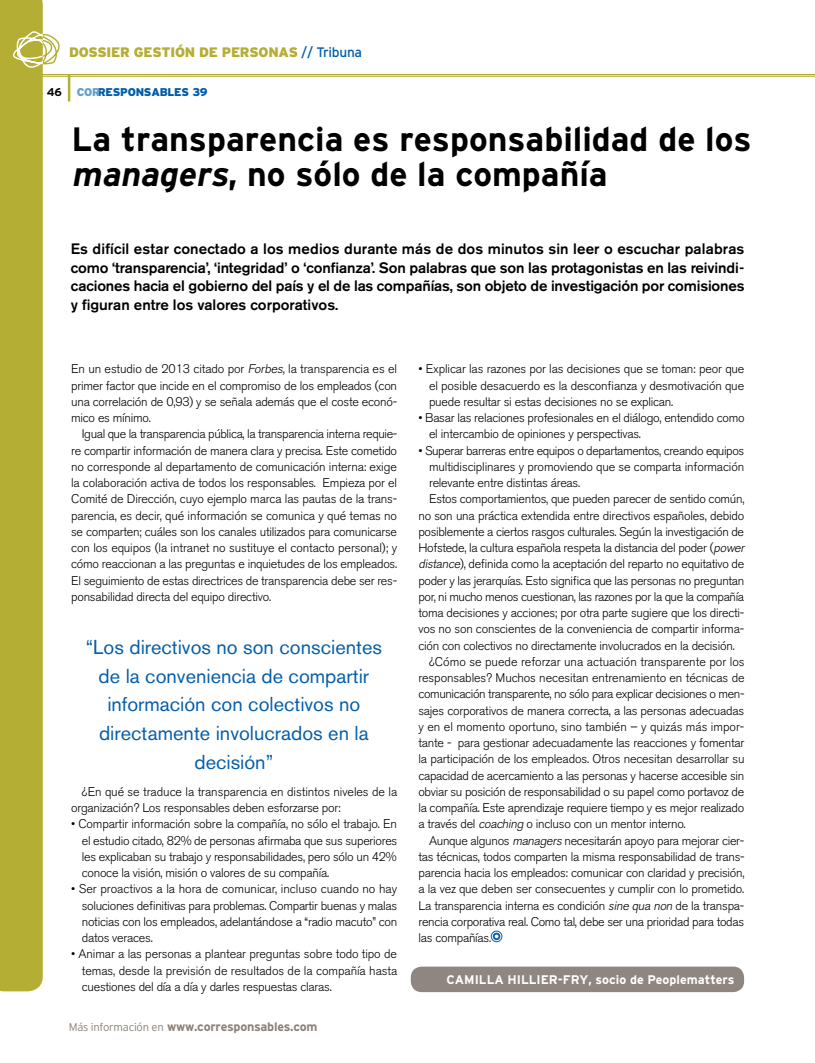
<style>
.page{position:relative;width:815px;height:1063px;background:#fff}
.page>*{position:absolute;margin:0;border:0;box-sizing:border-box;transform-origin:0 0}
.t1{font:700 33.75px/35px "Interstate";color:#000}
.t2{font:20px/28.8px "Akzidenz Grotesk BE";color:#055ea9;text-align:center}
.t3{font:500 15px/18.8px "Akzidenz Grotesk BE";color:#000;text-align:justify}
.t4{font:900 13.75px "Interstate";letter-spacing:-.02em;color:#b5ae35}
.t5{font:300 12.5px/16.2px "Akzidenz Grotesk BE";letter-spacing:-.02em;color:#000;text-align:justify}
.t6{font:700 12.5px "Interstate";letter-spacing:-.02em;color:#8d8077}
.t7{font:700 12.5px "Interstate";color:#fff}
.t8{font:900 11.25px "Interstate";letter-spacing:-.02em;color:#005daa}
.t9{font:700 11.25px "Interstate";color:#000}
.s1{font-weight:400;color:#005daa}
.s2{color:#669ecc}
.s3{font-style:italic}
.s4{font-weight:300;font-size:11.25px}
</style>
<div class="page">
<hr style="left:68px;top:74px;width:2px;height:28px;background:#b5ae35">
<hr style="left:0;top:76px;width:815px;height:1px;background:#b5ae35">
<hr style="left:0;top:74px;width:815px;height:1px;background:#b5ae35">
<div style="left:0;top:0;width:43px;height:991px;background:#b5ae35"></div>
<svg style="left:12px;top:29px;width:48px;height:40px"></svg>
<div style="left:491px;top:931px;width:11px;height:11px;border:1px solid #055ea9;border-radius:50%"></div>
<div style="left:493px;top:933px;width:7px;height:7px;border:2px solid #055ea9;border-radius:50%"></div>
<div style="left:411px;top:967px;width:333px;height:25px;background:#8f8682;border-radius:11px"></div>
<p class="t4" style="left:69px;top:44px;width:295px">DOSSIER GESTIÓN DE PERSONAS <span class="s1">// Tribuna</span></p>
<p class="t9" style="left:47px;top:86px;width:17px">46</p>
<p class="t8" style="left:77px;top:85px;width:132px"><span class="s2">COR</span>RESPONSABLES 39</p>
<p class="t1" style="left:72px;top:122px;width:682px">La transparencia es responsabilidad de los <span class="s3">managers</span>, no sólo de la compañía</p>
<p class="t3" style="left:71px;top:239px;width:675px">Es difícil estar conectado a los medios durante más de dos minutos sin leer o escuchar palabras como ‘transparencia’, ‘integridad’ o ‘confianza’. Son palabras que son las protagonistas en las reivindi&shy;caciones hacia el gobierno del país y el de las compañías, son objeto de investigación por comisiones y figuran entre los valores corporativos.</p>
<p class="t5" style="left:71px;top:361px;width:327px">En un estudio de 2013 citado por <span class="s3">Forbes,</span> la transparencia es el</p>
<p class="t5" style="left:71px;top:377px;width:327px">primer factor que incide en el compromiso de los empleados (con</p>
<p class="t5" style="left:71px;top:394px;width:327px">una correlación de 0,93) y se señala además que el coste econó-</p>
<p class="t5" style="left:71px;top:410px;width:81px">mico es mínimo.</p>
<p class="t5" style="left:82px;top:426px;width:317px">Igual que la transparencia pública, la transparencia interna requie-</p>
<p class="t5" style="left:71px;top:442px;width:327px">re compartir información de manera clara y precisa. Este cometido</p>
<p class="t5" style="left:71px;top:459px;width:327px">no corresponde al departamento de comunicación interna: exige</p>
<p class="t5" style="left:71px;top:475px;width:327px">la colaboración activa de todos los responsables. Empieza por el</p>
<p class="t5" style="left:71px;top:491px;width:328px">Comité de Dirección, cuyo ejemplo marca las pautas de la trans-</p>
<p class="t5" style="left:71px;top:507px;width:327px">parencia, es decir, qué información se comunica y qué temas no</p>
<p class="t5" style="left:71px;top:524px;width:327px">se comparten; cuáles son los canales utilizados para comunicarse</p>
<p class="t5" style="left:71px;top:540px;width:327px">con los equipos (la intranet no sustituye el contacto personal); y</p>
<p class="t5" style="left:71px;top:556px;width:327px">cómo reaccionan a las preguntas e inquietudes de los empleados.</p>
<p class="t5" style="left:71px;top:572px;width:327px">El seguimiento de estas directrices de transparencia debe ser res-</p>
<p class="t5" style="left:71px;top:589px;width:201px">ponsabilidad directa del equipo directivo.</p>
<p class="t2" style="left:86px;top:632px;width:298px">“Los directivos no son conscientes de la conveniencia de compartir información con colectivos no directamente involucrados en la decisión”</p>
<p class="t5" style="left:71px;top:784px;width:328px;text-indent:11px">¿En qué se traduce la transparencia en distintos niveles de la organización? Los responsables deben esforzarse por:</p>
<p class="t5" style="left:82px;top:816px;width:317px;text-indent:-11px">• Compartir información sobre la compañía, no sólo el trabajo. En el estudio citado, 82% de personas afirmaba que sus superiores les explicaban su trabajo y responsabilidades, pero sólo un 42% conoce la visión, misión o valores de su compañía.</p>
<p class="t5" style="left:82px;top:881px;width:317px;text-indent:-11px">• Ser proactivos a la hora de comunicar, incluso cuando no hay soluciones definitivas para problemas. Compartir buenas y malas noticias con los empleados, adelantándose a “radio macuto” con datos veraces.</p>
<p class="t5" style="left:82px;top:946px;width:317px;text-indent:-11px">• Animar a las personas a plantear preguntas sobre todo tipo de temas, desde la previsión de resultados de la compañía hasta cuestiones del día a día y darles respuestas claras.</p>
<p class="t6" style="left:69px;top:1020px;width:250px"><span class="s4">Más información en</span> www.corresponsables.com</p>
<p class="t5" style="left:429px;top:361px;width:317px;text-indent:-11px">• Explicar las razones por las decisiones que se toman: peor que el posible desacuerdo es la desconfianza y desmotivación que puede resultar si estas decisiones no se explican.</p>
<p class="t5" style="left:429px;top:410px;width:317px;text-indent:-11px">• Basar las relaciones profesionales en el diálogo, entendido como el intercambio de opiniones y perspectivas.</p>
<p class="t5" style="left:418px;top:442px;width:327px">• Superar barreras entre equipos o departamentos, creando equipos</p>
<p class="t5" style="left:429px;top:459px;width:317px">multidisciplinares y promoviendo que se comparta información</p>
<p class="t5" style="left:429px;top:475px;width:153px">relevante entre distintas áreas.</p>
<p class="t5" style="left:429px;top:491px;width:317px">Estos comportamientos, que pueden parecer de sentido común,</p>
<p class="t5" style="left:418px;top:507px;width:327px">no son una práctica extendida entre directivos españoles, debido</p>
<p class="t5" style="left:418px;top:524px;width:327px">posiblemente a ciertos rasgos culturales. Según la investigación de</p>
<p class="t5" style="left:418px;top:540px;width:330px">Hofstede, la cultura española respeta la distancia del poder (<span class="s3">power</span></p>
<p class="t5" style="left:418px;top:556px;width:327px"><span class="s3">distance</span>), definida como la aceptación del reparto no equitativo de</p>
<p class="t5" style="left:418px;top:572px;width:327px">poder y las jerarquías. Esto significa que las personas no preguntan</p>
<p class="t5" style="left:418px;top:589px;width:327px">por, ni mucho menos cuestionan, las razones por la que la compañía</p>
<p class="t5" style="left:418px;top:605px;width:327px">toma decisiones y acciones; por otra parte sugiere que los directi-</p>
<p class="t5" style="left:418px;top:621px;width:327px">vos no son conscientes de la conveniencia de compartir informa-</p>
<p class="t5" style="left:418px;top:637px;width:318px">ción con colectivos no directamente involucrados en la decisión.</p>
<p class="t5" style="left:429px;top:654px;width:317px">¿Cómo se puede reforzar una actuación transparente por los</p>
<p class="t5" style="left:418px;top:670px;width:328px">responsables? Muchos necesitan entrenamiento en técnicas de</p>
<p class="t5" style="left:418px;top:686px;width:328px">comunicación transparente, no sólo para explicar decisiones o men-</p>
<p class="t5" style="left:418px;top:702px;width:327px">sajes corporativos de manera correcta, a las personas adecuadas</p>
<p class="t5" style="left:418px;top:719px;width:327px">y en el momento oportuno, sino también – y quizás más impor-</p>
<p class="t5" style="left:418px;top:735px;width:327px">tante - para gestionar adecuadamente las reacciones y fomentar</p>
<p class="t5" style="left:418px;top:751px;width:328px">la participación de los empleados. Otros necesitan desarrollar su</p>
<p class="t5" style="left:418px;top:767px;width:327px">capacidad de acercamiento a las personas y hacerse accesible sin</p>
<p class="t5" style="left:418px;top:784px;width:327px">obviar su posición de responsabilidad o su papel como portavoz de</p>
<p class="t5" style="left:418px;top:800px;width:327px">la compañía. Este aprendizaje requiere tiempo y es mejor realizado</p>
<p class="t5" style="left:418px;top:816px;width:269px">a través del <span class="s3">coaching</span> o incluso con un mentor interno.</p>
<p class="t5" style="left:429px;top:832px;width:317px">Aunque algunos <span class="s3">managers</span> necesitarán apoyo para mejorar cier-</p>
<p class="t5" style="left:418px;top:849px;width:328px">tas técnicas, todos comparten la misma responsabilidad de trans-</p>
<p class="t5" style="left:418px;top:865px;width:328px">parencia hacia los empleados: comunicar con claridad y precisión,</p>
<p class="t5" style="left:418px;top:881px;width:327px">a la vez que deben ser consecuentes y cumplir con lo prometido.</p>
<p class="t5" style="left:418px;top:897px;width:327px">La transparencia interna es condición <span class="s3">sine qua non</span> de la transpa-</p>
<p class="t5" style="left:418px;top:914px;width:327px">rencia corporativa real. Como tal, debe ser una prioridad para todas</p>
<p class="t5" style="left:418px;top:930px;width:74px">las compañías.</p>
<p class="t7" style="left:446px;top:973px;width:290px">Camilla Hillier-Fry, socio de Peoplematters</p>
</div>
